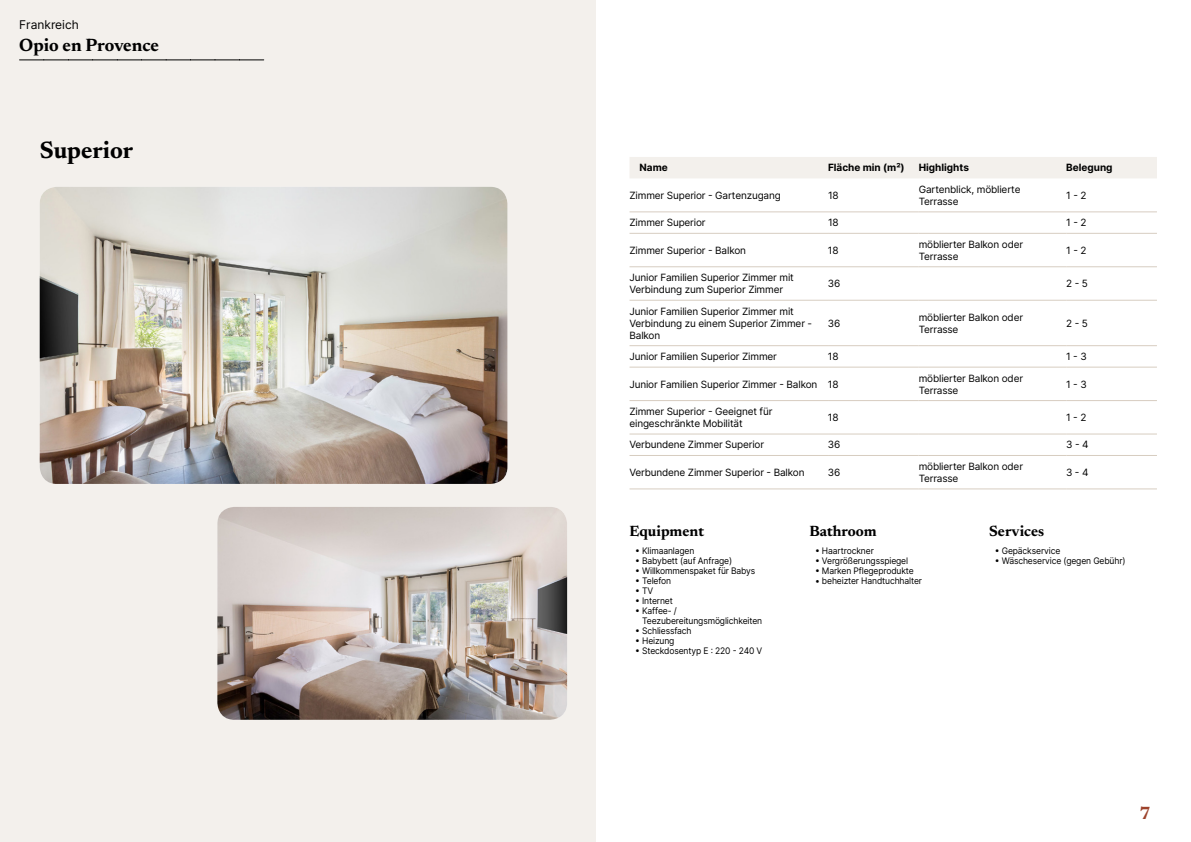
<style>
.page{position:relative;width:1191px;height:842px;background:#fff}
.page>*{position:absolute;margin:0;border:0;box-sizing:border-box;transform-origin:0 0}
.t1{font:700 24px "Newsreader 24 pt";color:#000}
.t2{font:700 18px "Newsreader 24 pt";color:#000}
.t3{font:700 18px "Newsreader 24 pt";color:#9d432c}
.t4{font:700 15px "Newsreader 24 pt";color:#000}
.t5{font:12px "Inter";color:#000}
.t6{font:10px/12px "Inter";letter-spacing:-.015em;color:#000}
.t7{font:700 10px "Inter";color:#000}
.t8{font:9px/10px "Inter";letter-spacing:-.015em;color:#000;scale:.95 1}
</style>
<div class="page">
<div style="left:0;top:0;width:595px;height:842px;background:#f3f0ec"></div>
<img style="left:40px;top:187px;width:467px;height:297px">
<img style="left:217px;top:507px;width:350px;height:213px">
<svg style="left:20px;top:60px;width:244px;height:1px"></svg>
<div style="left:630px;top:157px;width:527px;height:21px;background:#f3f0ec"></div>
<hr style="left:629px;top:211px;width:199px;height:1px;background:#d7cdc1">
<hr style="left:828px;top:211px;width:90px;height:1px;background:#d7cdc1">
<hr style="left:918px;top:211px;width:148px;height:1px;background:#d7cdc1">
<hr style="left:1066px;top:211px;width:91px;height:1px;background:#d7cdc1">
<hr style="left:629px;top:233px;width:199px;height:1px;background:#d7cdc1">
<hr style="left:828px;top:233px;width:90px;height:1px;background:#d7cdc1">
<hr style="left:918px;top:233px;width:148px;height:1px;background:#d7cdc1">
<hr style="left:1066px;top:233px;width:91px;height:1px;background:#d7cdc1">
<hr style="left:629px;top:266px;width:199px;height:1px;background:#d7cdc1">
<hr style="left:828px;top:266px;width:90px;height:1px;background:#d7cdc1">
<hr style="left:918px;top:266px;width:148px;height:1px;background:#d7cdc1">
<hr style="left:1066px;top:266px;width:91px;height:1px;background:#d7cdc1">
<hr style="left:629px;top:300px;width:199px;height:1px;background:#d7cdc1">
<hr style="left:828px;top:300px;width:90px;height:1px;background:#d7cdc1">
<hr style="left:918px;top:300px;width:148px;height:1px;background:#d7cdc1">
<hr style="left:1066px;top:300px;width:91px;height:1px;background:#d7cdc1">
<hr style="left:629px;top:345px;width:199px;height:1px;background:#d7cdc1">
<hr style="left:828px;top:345px;width:90px;height:1px;background:#d7cdc1">
<hr style="left:918px;top:345px;width:148px;height:1px;background:#d7cdc1">
<hr style="left:1066px;top:345px;width:91px;height:1px;background:#d7cdc1">
<hr style="left:629px;top:367px;width:199px;height:1px;background:#d7cdc1">
<hr style="left:828px;top:367px;width:90px;height:1px;background:#d7cdc1">
<hr style="left:918px;top:367px;width:148px;height:1px;background:#d7cdc1">
<hr style="left:1066px;top:367px;width:91px;height:1px;background:#d7cdc1">
<hr style="left:629px;top:400px;width:199px;height:1px;background:#d7cdc1">
<hr style="left:828px;top:400px;width:90px;height:1px;background:#d7cdc1">
<hr style="left:918px;top:400px;width:148px;height:1px;background:#d7cdc1">
<hr style="left:1066px;top:400px;width:91px;height:1px;background:#d7cdc1">
<hr style="left:629px;top:433px;width:199px;height:1px;background:#d7cdc1">
<hr style="left:828px;top:433px;width:90px;height:1px;background:#d7cdc1">
<hr style="left:918px;top:433px;width:148px;height:1px;background:#d7cdc1">
<hr style="left:1066px;top:433px;width:91px;height:1px;background:#d7cdc1">
<hr style="left:629px;top:455px;width:199px;height:1px;background:#d7cdc1">
<hr style="left:828px;top:455px;width:90px;height:1px;background:#d7cdc1">
<hr style="left:918px;top:455px;width:148px;height:1px;background:#d7cdc1">
<hr style="left:1066px;top:455px;width:91px;height:1px;background:#d7cdc1">
<hr style="left:629px;top:488px;width:199px;height:1px;background:#d7cdc1">
<hr style="left:828px;top:488px;width:90px;height:1px;background:#d7cdc1">
<hr style="left:918px;top:488px;width:148px;height:1px;background:#d7cdc1">
<hr style="left:1066px;top:488px;width:91px;height:1px;background:#d7cdc1">
<p class="t5" style="left:19px;top:15px;width:61px">Frankreich</p>
<h2 class="t2" style="left:19px;top:32px;width:141px">Opio en Provence</h2>
<h1 class="t1" style="left:40px;top:133px;width:95px">Superior</h1>
<p class="t7" style="left:639px;top:160px;width:30px">Name</p>
<p class="t7" style="left:828px;top:160px;width:78px">Fläche min (m²)</p>
<p class="t7" style="left:918px;top:160px;width:52px">Highlights</p>
<p class="t7" style="left:1066px;top:160px;width:48px">Belegung</p>
<p class="t6" style="left:629px;top:189px;width:153px">Zimmer Superior - Gartenzugang</p>
<p class="t6" style="left:828px;top:189px;width:12px">18</p>
<p class="t6" style="left:918px;top:183px;width:103px">Gartenblick, möblierte<br>Terrasse</p>
<p class="t6" style="left:1066px;top:189px;width:22px">1 - 2</p>
<p class="t6" style="left:629px;top:216px;width:78px">Zimmer Superior</p>
<p class="t6" style="left:828px;top:216px;width:12px">18</p>
<p class="t6" style="left:1066px;top:216px;width:22px">1 - 2</p>
<p class="t6" style="left:629px;top:244px;width:118px">Zimmer Superior - Balkon</p>
<p class="t6" style="left:828px;top:244px;width:12px">18</p>
<p class="t6" style="left:918px;top:238px;width:106px">möblierter Balkon oder<br>Terrasse</p>
<p class="t6" style="left:1066px;top:244px;width:22px">1 - 2</p>
<p class="t6" style="left:629px;top:271px;width:166px">Junior Familien Superior Zimmer mit<br>Verbindung zum Superior Zimmer</p>
<p class="t6" style="left:828px;top:277px;width:14px">36</p>
<p class="t6" style="left:1066px;top:277px;width:23px">2 - 5</p>
<p class="t6" style="left:629px;top:305px;width:184px">Junior Familien Superior Zimmer mit<br>Verbindung zu einem Superior Zimmer -<br>Balkon</p>
<p class="t6" style="left:828px;top:317px;width:14px">36</p>
<p class="t6" style="left:918px;top:311px;width:106px">möblierter Balkon oder<br>Terrasse</p>
<p class="t6" style="left:1066px;top:317px;width:23px">2 - 5</p>
<p class="t6" style="left:629px;top:350px;width:149px">Junior Familien Superior Zimmer</p>
<p class="t6" style="left:828px;top:350px;width:12px">18</p>
<p class="t6" style="left:1066px;top:350px;width:22px">1 - 3</p>
<p class="t6" style="left:629px;top:378px;width:211px">Junior Familien Superior Zimmer - Balkon 18</p>
<p class="t6" style="left:918px;top:372px;width:106px">möblierter Balkon oder<br>Terrasse</p>
<p class="t6" style="left:1066px;top:378px;width:22px">1 - 3</p>
<p class="t6" style="left:629px;top:405px;width:144px">Zimmer Superior - Geeignet für eingeschränkte Mobilität</p>
<p class="t6" style="left:828px;top:411px;width:12px">18</p>
<p class="t6" style="left:1066px;top:411px;width:22px">1 - 2</p>
<p class="t6" style="left:629px;top:439px;width:136px">Verbundene Zimmer Superior</p>
<p class="t6" style="left:828px;top:439px;width:14px">36</p>
<p class="t6" style="left:1066px;top:439px;width:24px">3 - 4</p>
<p class="t6" style="left:629px;top:466px;width:177px">Verbundene Zimmer Superior - Balkon</p>
<p class="t6" style="left:828px;top:466px;width:14px">36</p>
<p class="t6" style="left:918px;top:460px;width:106px">möblierter Balkon oder<br>Terrasse</p>
<p class="t6" style="left:1066px;top:466px;width:24px">3 - 4</p>
<h3 class="t4" style="left:629px;top:520px;width:76px">Equipment</h3>
<p class="t8" style="left:635px;top:546px;width:64px">• Klimaanlagen</p>
<p class="t8" style="left:635px;top:556px;width:104px">• Babybett (auf Anfrage)</p>
<p class="t8" style="left:635px;top:566px;width:128px">• Willkommenspaket für Babys</p>
<p class="t8" style="left:635px;top:576px;width:39px">• Telefon</p>
<p class="t8" style="left:635px;top:586px;width:21px">• TV</p>
<p class="t8" style="left:635px;top:596px;width:41px">• Internet</p>
<p class="t8" style="left:642px;top:606px;width:128px;text-indent:-7px">• Kaffee- /<br>Teezubereitungsmöglichkeiten</p>
<p class="t8" style="left:635px;top:626px;width:61px">• Schliessfach</p>
<p class="t8" style="left:635px;top:636px;width:43px">• Heizung</p>
<p class="t8" style="left:635px;top:646px;width:135px">• Steckdosentyp E : 220 - 240 V</p>
<h3 class="t4" style="left:809px;top:520px;width:69px">Bathroom</h3>
<p class="t8" style="left:815px;top:546px;width:63px">• Haartrockner</p>
<p class="t8" style="left:815px;top:556px;width:100px">• Vergrößerungsspiegel</p>
<p class="t8" style="left:815px;top:566px;width:106px">• Marken Pflegeprodukte</p>
<p class="t8" style="left:815px;top:576px;width:114px">• beheizter Handtuchhalter</p>
<h3 class="t4" style="left:989px;top:520px;width:57px">Services</h3>
<p class="t8" style="left:994px;top:546px;width:70px">• Gepäckservice</p>
<p class="t8" style="left:994px;top:556px;width:139px">• Wäscheservice (gegen Gebühr)</p>
<h2 class="t3" style="left:1139px;top:800px;width:13px">7</h2>
</div>
